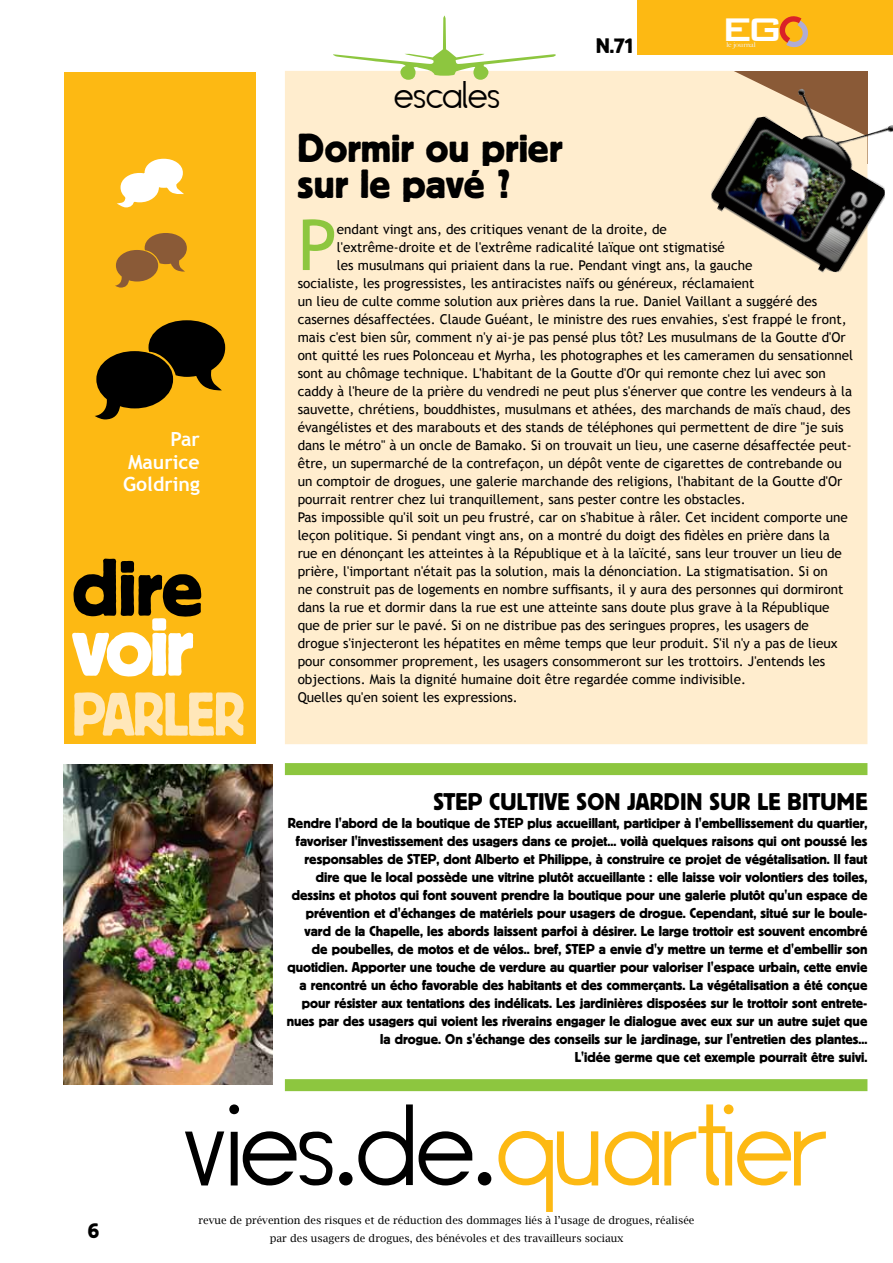
<style>
.page{position:relative;width:893px;height:1263px;background:#fff}
.page>*{position:absolute;margin:0;border:0;box-sizing:border-box;transform-origin:0 0}
.t1{font:300 108px "Siple";letter-spacing:-.01em;color:#000}
.t2{font:85.05px "Block BE";color:#fff}
.t3{font:81px "Block BE";color:#000}
.t4{font:70.35px "Trebuchet MS";color:#8dc63f}
.t5{font:61.05px "Block BE";letter-spacing:-.03em;color:#ffe7b9;scale:.9 1}
.t6{font:500 43.8px "Bank Gothic";color:#fff}
.t7{font:40.5px/36px "Block BE";color:#000}
.t8{font:300 36px "Siple";color:#000}
.t9{font:24px "Block BE";letter-spacing:.02em;color:#000}
.t10{font:21px "Block BE";color:#000}
.t11{font:700 19.5px/22.5px "Trebuchet MS";color:#fff;text-align:justify}
.t12{font:14.25px/18px "Block BE";color:#000;text-align:right}
.t13{font:13.5px "Trebuchet MS";color:#000}
.t14{font:10.5px/18px "Lucida Bright";color:#000;text-align:center}
.t15{font:500 6.6px "Big Caslon";color:#f1f1f2;scale:1.18 1}
.s1{color:#fdb913}
</style>
<div class="page">
<div style="left:638px;top:0;width:255px;height:54px;background:#fdb913"></div>
<svg style="left:779px;top:16px;width:29px;height:32px"></svg>
<div style="left:64px;top:73px;width:192px;height:671px;background:#fdb913"></div>
<div style="left:285px;top:71px;width:582px;height:673px;background:#ffedce"></div>
<img style="left:64px;top:764px;width:208px;height:320px">
<div style="left:285px;top:763px;width:582px;height:12px;background:#8dc63f"></div>
<div style="left:285px;top:1079px;width:582px;height:12px;background:#8dc63f"></div>
<img style="left:710px;top:89px;width:183px;height:185px">
<svg style="left:333px;top:15px;width:223px;height:65px"></svg>
<svg style="left:117px;top:158px;width:67px;height:50px"></svg>
<h3 class="t11" style="left:123px;top:428px;width:78px;text-indent:47px">Par Maurice Goldring</h3>
<h3 class="t3" style="left:72px;top:542px;width:132px">dire</h3>
<h2 class="t2" style="left:72px;top:598px;width:123px">voir</h2>
<h3 class="t5" style="left:72px;top:680px;width:193px">PARLER</h3>
<h3 class="t8" style="left:395px;top:73px;width:107px">escales</h3>
<h3 class="t10" style="left:596px;top:34px;width:40px">N.71</h3>
<h3 class="t6" style="left:721px;top:-4px;width:65px">EG</h3>
<p class="t15" style="left:726px;top:41px;width:26px">le journal</p>
<h3 class="t7" style="left:298px;top:129px;width:266px">Dormir ou prier sur le pavé ?</h3>
<h3 class="t4" style="left:298px;top:204px;width:41px">P</h3>
<p class="t13" style="left:337px;top:221px;width:331px">endant vingt ans, des critiques venant de la droite, de</p>
<p class="t13" style="left:337px;top:239px;width:390px">l'extrême-droite et de l'extrême radicalité laïque ont stigmatisé</p>
<p class="t13" style="left:337px;top:257px;width:417px">les musulmans qui priaient dans la rue. Pendant vingt ans, la gauche</p>
<p class="t13" style="left:298px;top:275px;width:458px">socialiste, les progressistes, les antiracistes naïfs ou généreux, réclamaient</p>
<p class="t13" style="left:298px;top:293px;width:521px">un lieu de culte comme solution aux prières dans la rue. Daniel Vaillant a suggéré des</p>
<p class="t13" style="left:298px;top:311px;width:551px">casernes désaffectées. Claude Guéant, le ministre des rues envahies, s'est frappé le front,</p>
<p class="t13" style="left:298px;top:329px;width:550px">mais c'est bien sûr, comment n'y ai-je pas pensé plus tôt? Les musulmans de la Goutte d'Or</p>
<p class="t13" style="left:298px;top:347px;width:557px">ont quitté les rues Polonceau et Myrha, les photographes et les cameramen du sensationnel</p>
<p class="t13" style="left:298px;top:365px;width:530px">sont au chômage technique. L'habitant de la Goutte d'Or qui remonte chez lui avec son</p>
<p class="t13" style="left:298px;top:383px;width:556px">caddy à l'heure de la prière du vendredi ne peut plus s'énerver que contre les vendeurs à la</p>
<p class="t13" style="left:298px;top:401px;width:554px">sauvette, chrétiens, bouddhistes, musulmans et athées, des marchands de maïs chaud, des</p>
<p class="t13" style="left:298px;top:419px;width:548px">évangélistes et des marabouts et des stands de téléphones qui permettent de dire "je suis</p>
<p class="t13" style="left:298px;top:437px;width:556px">dans le métro" à un oncle de Bamako. Si on trouvait un lieu, une caserne désaffectée peut-</p>
<p class="t13" style="left:298px;top:455px;width:546px">être, un supermarché de la contrefaçon, un dépôt vente de cigarettes de contrebande ou</p>
<p class="t13" style="left:298px;top:473px;width:546px">un comptoir de drogues, une galerie marchande des religions, l'habitant de la Goutte d'Or</p>
<p class="t13" style="left:298px;top:491px;width:449px">pourrait rentrer chez lui tranquillement, sans pester contre les obstacles.</p>
<p class="t13" style="left:298px;top:509px;width:552px">Pas impossible qu'il soit un peu frustré, car on s'habitue à râler. Cet incident comporte une</p>
<p class="t13" style="left:298px;top:527px;width:534px">leçon politique. Si pendant vingt ans, on a montré du doigt des fidèles en prière dans la</p>
<p class="t13" style="left:298px;top:545px;width:546px">rue en dénonçant les atteintes à la République et à la laïcité, sans leur trouver un lieu de</p>
<p class="t13" style="left:298px;top:563px;width:532px">prière, l'important n'était pas la solution, mais la dénonciation. La stigmatisation. Si on</p>
<p class="t13" style="left:298px;top:581px;width:547px">ne construit pas de logements en nombre suffisants, il y aura des personnes qui dormiront</p>
<p class="t13" style="left:298px;top:599px;width:533px">dans la rue et dormir dans la rue est une atteinte sans doute plus grave à la République</p>
<p class="t13" style="left:298px;top:617px;width:513px">que de prier sur le pavé. Si on ne distribue pas des seringues propres, les usagers de</p>
<p class="t13" style="left:298px;top:635px;width:541px">drogue s'injecteront les hépatites en même temps que leur produit. S'il n'y a pas de lieux</p>
<p class="t13" style="left:298px;top:653px;width:529px">pour consommer proprement, les usagers consommeront sur les trottoirs. J'entends les</p>
<p class="t13" style="left:298px;top:671px;width:450px">objections. Mais la dignité humaine doit être regardée comme indivisible.</p>
<p class="t13" style="left:298px;top:689px;width:222px">Quelles qu'en soient les expressions.</p>
<h3 class="t9" style="left:433px;top:788px;width:436px">STEP CULTIVE SON JARDIN SUR LE BITUME</h3>
<p class="t12" style="left:287px;top:814px;width:582px">Rendre l'abord de la boutique de STEP plus accueillant, participer à l'embellissement du quartier, favoriser l'investissement des usagers dans ce projet... voilà quelques raisons qui ont poussé les responsables de STEP, dont Alberto et Philippe, à construire ce projet de végétalisation. Il faut dire que le local possède une vitrine plutôt accueillante : elle laisse voir volontiers des toiles, dessins et photos qui font souvent prendre la boutique pour une galerie plutôt qu'un espace de prévention et d'échanges de matériels pour usagers de drogue. Cependant, situé sur le boule&shy;vard de la Chapelle, les abords laissent parfoi à désirer. Le large trottoir est souvent encombré de poubelles, de motos et de vélos.. bref, STEP a envie d'y mettre un terme et d'embellir son quotidien. Apporter une touche de verdure au quartier pour valoriser l'espace urbain, cette envie a rencontré un écho favorable des habitants et des commerçants. La végétalisation a été conçue pour résister aux tentations des indélicats. Les jardinières disposées sur le trottoir sont entrete&shy;nues par des usagers qui voient les riverains engager le dialogue avec eux sur un autre sujet que la drogue. On s'échange des conseils sur le jardinage, sur l'entretien des plantes...<br>L'idée germe que cet exemple pourrait être suivi.</p>
<h1 class="t1" style="left:185px;top:1079px;width:646px">vies.de.<span class="s1">quartier</span></h1>
<h3 class="t10" style="left:88px;top:1219px;width:13px">6</h3>
<p class="t14" style="left:199px;top:1211px;width:497px">revue de prévention des risques et de réduction des dommages liés à l’usage de drogues, réalisée par des usagers de drogues, des bénévoles et des travailleurs sociaux</p>
</div>
